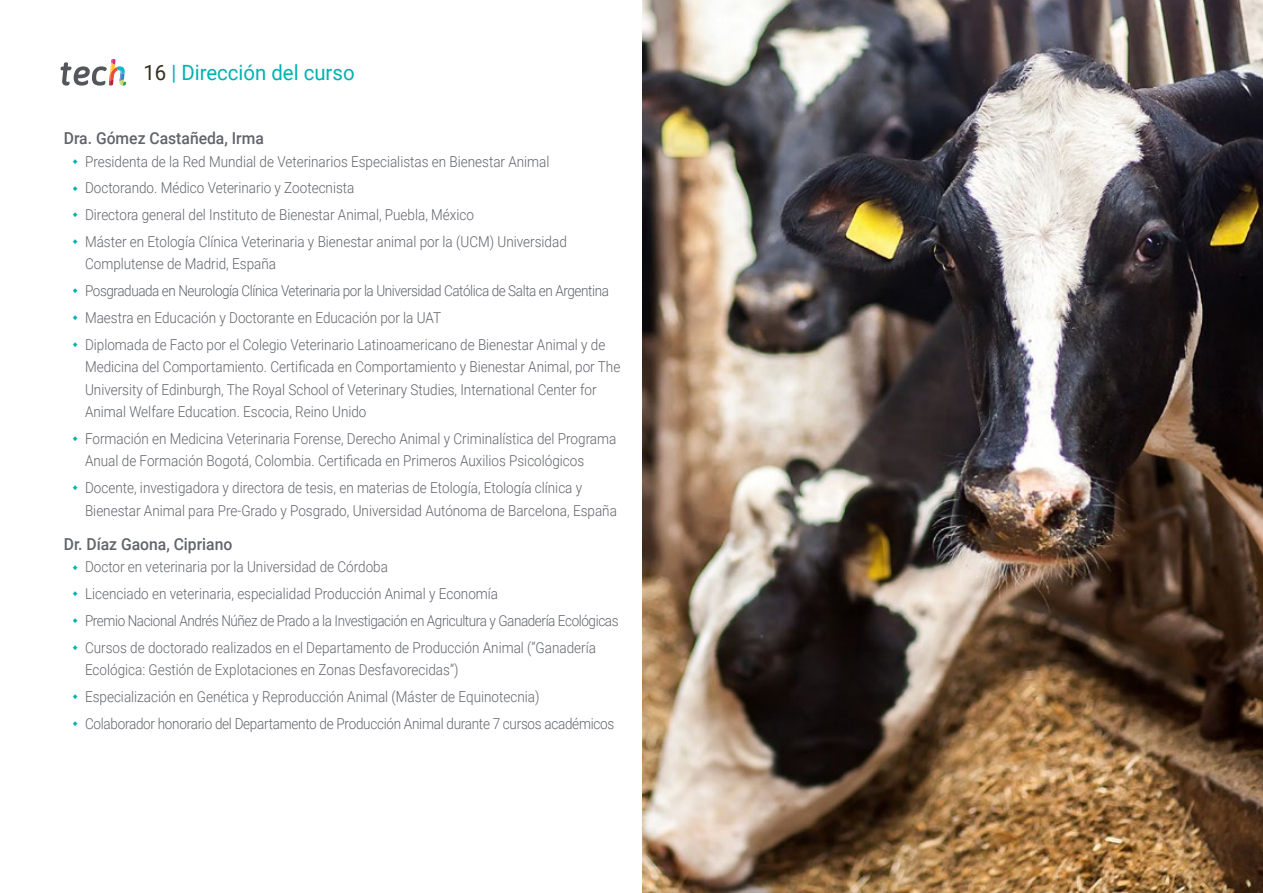
<style>
.page{position:relative;width:1263px;height:893px;background:#fff}
.page>*{position:absolute;margin:0;border:0;box-sizing:border-box;transform-origin:0 0}
.t1{font:21px "Roboto";color:#00b2af}
.t2{font:500 16.5px "Roboto";color:#61646a;scale:.95 1}
.t3{font:300 15px/26.7px "Roboto";color:#61646a;scale:.9 1}
.s1{color:#312e20}
</style>
<div class="page">
<svg style="left:61px;top:59px;width:65px;height:27px"></svg>
<img style="left:642px;top:0;width:621px;height:893px">
<h1 class="t1" style="left:144px;top:57px;width:213px"><span class="s1">16</span> | Dirección del curso</h1>
<p class="t2" style="left:64px;top:127px;width:212px">Dra. Gómez Castañeda, Irma</p>
<p class="t3" style="left:85px;top:147px;width:537px">Presidenta de la Red Mundial de Veterinarios Especialistas en Bienestar Animal Doctorando. Médico Veterinario y Zootecnista<br>Directora general del Instituto de Bienestar Animal, Puebla, México<br>Máster en Etología Clínica Veterinaria y Bienestar animal por la (UCM) Universidad</p>
<p class="t3" style="left:85px;top:250px;width:584px">Complutense de Madrid, España<br>Posgraduada en Neurología Clínica Veterinaria por la Universidad Católica de Salta en Argentina Maestra en Educación y Doctorante en Educación por la UAT<br>Diplomada de Facto por el Colegio Veterinario Latinoamericano de Bienestar Animal y de</p>
<p class="t3" style="left:85px;top:355px;width:596px;line-height:22.5px">Medicina del Comportamiento. Certificada en Comportamiento y Bienestar Animal, por The<br>University of Edinburgh, The Royal School of Veterinary Studies, International Center for<br>Animal Welfare Education. Escocia, Reino Unido</p>
<p class="t3" style="left:85px;top:427px;width:592px;line-height:22.5px">Formación en Medicina Veterinaria Forense, Derecho Animal y Criminalística del Programa<br>Anual de Formación Bogotá, Colombia. Certificada en Primeros Auxilios Psicológicos</p>
<p class="t3" style="left:85px;top:476px;width:592px;line-height:22.5px">Docente, investigadora y directora de tesis, en materias de Etología, Etología clínica y<br>Bienestar Animal para Pre-Grado y Posgrado, Universidad Autónoma de Barcelona, España</p>
<p class="t2" style="left:64px;top:532px;width:179px">Dr. Díaz Gaona, Cipriano</p>
<p class="t3" style="left:85px;top:553px;width:594px">Doctor en veterinaria por la Universidad de Córdoba<br>Licenciado en veterinaria, especialidad Producción Animal y Economía<br>Premio Nacional Andrés Núñez de Prado a la Investigación en Agricultura y Ganadería Ecológicas Cursos de doctorado realizados en el Departamento de Producción Animal (“Ganadería</p>
<p class="t3" style="left:85px;top:656px;width:589px">Ecológica: Gestión de Explotaciones en Zonas Desfavorecidas”)<br>Especialización en Genética y Reproducción Animal (Máster de Equinotecnia)<br>Colaborador honorario del Departamento de Producción Animal durante 7 cursos académicos</p>
</div>
